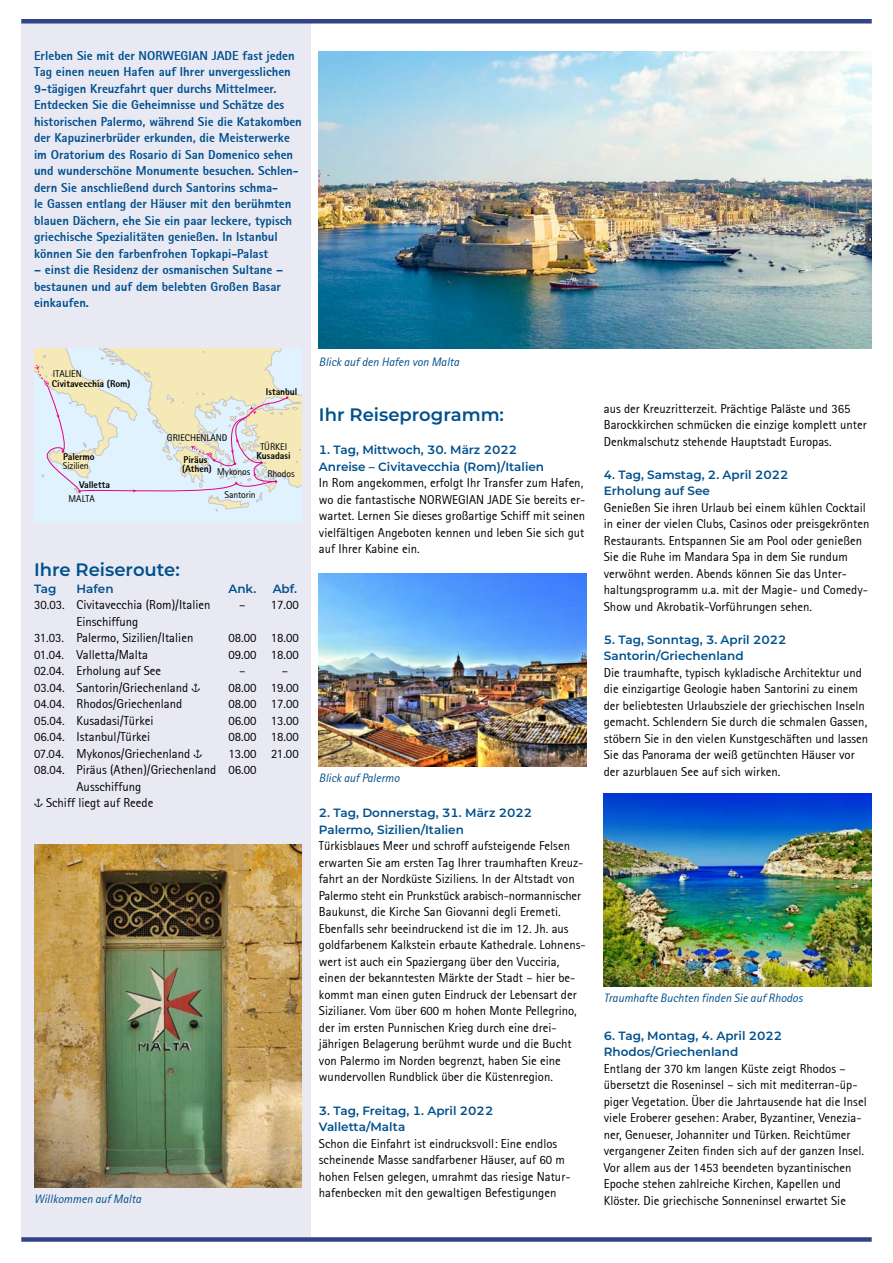
<style>
.page{position:relative;width:893px;height:1263px;background:#fff}
.page>*{position:absolute;margin:0;border:0;box-sizing:border-box;transform-origin:0 0}
.t1{font:600 18px "Montserrat";color:#00508c}
.t2{font:12.75px/16.5px "Rotis Sans Serif";color:#000}
.t3{font:800 12.75px/16.5px "Rotis Sans Serif";color:#00508c}
.t4{font:600 12px/16.5px "Montserrat";color:#00508c}
.t5{font:italic 12px "Rotis Sans Serif";color:#00508c}
.t6{font:800 9.6px/9.8px "Rotis Sans Serif";letter-spacing:-.005em;color:#000}
.t7{font:9.6px "Rotis Sans Serif";color:#000}
.s1{font-weight:400}
.s2{font-family:"Carta"}
</style>
<div class="page">
<div style="left:21px;top:24px;width:289px;height:1213px;background:#e9e9f4"></div>
<div style="left:21px;top:19px;width:851px;height:5px;background:#324386"></div>
<div style="left:21px;top:1237px;width:851px;height:5px;background:#324386"></div>
<img style="left:319px;top:51px;width:553px;height:298px">
<svg style="left:34px;top:349px;width:268px;height:163px"></svg>
<img style="left:319px;top:574px;width:268px;height:192px">
<img style="left:604px;top:793px;width:268px;height:193px">
<img style="left:34px;top:844px;width:268px;height:343px">
<p class="t3" style="left:34px;top:47px;width:269px">Erleben Sie mit der NORWEGIAN JADE fast jeden Tag einen neuen Hafen auf Ihrer unvergesslichen 9-tägigen Kreuzfahrt quer durchs Mittelmeer.<br>Entdecken Sie die Geheimnisse und Schätze des historischen Palermo, während Sie die Katakomben der Kapuzinerbrüder erkunden, die Meisterwerke im Oratorium des Rosario di San Domenico sehen und wunderschöne Monumente besuchen. Schlen&shy;dern Sie anschließend durch Santorins schma-<br>le Gassen entlang der Häuser mit den berühmten blauen Dächern, ehe Sie ein paar leckere, typisch griechische Spezialitäten genießen. In Istanbul können Sie den farbenfrohen Topkapi-Palast</p>
<p class="t3" style="left:34px;top:262px;width:251px">– einst die Residenz der osmanischen Sultane – bestaunen und auf dem belebten Großen Basar einkaufen.</p>
<p class="t7" style="left:53px;top:368px;width:30px">ITALIEN</p>
<p class="t6" style="left:52px;top:379px;width:80px">Civitavecchia (Rom)</p>
<p class="t6" style="left:63px;top:451px;width:33px">Palermo</p>
<p class="t7" style="left:63px;top:460px;width:27px">Sizilien</p>
<p class="t6" style="left:79px;top:480px;width:33px">Valletta</p>
<p class="t7" style="left:69px;top:493px;width:28px">MALTA</p>
<p class="t7" style="left:167px;top:432px;width:62px">GRIECHENLAND</p>
<p class="t6" style="left:266px;top:387px;width:33px">Istanbul</p>
<p class="t7" style="left:260px;top:441px;width:28px">TÜRKEI</p>
<p class="t6" style="left:257px;top:451px;width:36px">Kusadasi</p>
<p class="t6" style="left:182px;top:454px;width:70px">Piräus<br>(Athen) <span class="s1">Mykonos</span></p>
<p class="t7" style="left:267px;top:468px;width:29px">Rhodos</p>
<p class="t7" style="left:224px;top:489px;width:33px">Santorin</p>
<h1 class="t1" style="left:34px;top:557px;width:147px">Ihre Reiseroute:</h1>
<p class="t4" style="left:34px;top:579px;width:24px">Tag</p>
<p class="t4" style="left:77px;top:579px;width:39px">Hafen</p>
<p class="t4" style="left:228px;top:579px;width:29px">Ank.</p>
<p class="t4" style="left:273px;top:579px;width:26px">Abf.</p>
<p class="t2" style="left:34px;top:596px;width:178px">30.03. Civitavecchia (Rom)/Italien</p>
<p class="t2" style="left:239px;top:596px;width:61px">– 17.00</p>
<p class="t2" style="left:34px;top:613px;width:161px;text-indent:43px">Einschiffung<br>31.03. Palermo, Sizilien/Italien</p>
<p class="t2" style="left:228px;top:629px;width:72px">08.00 18.00</p>
<p class="t2" style="left:34px;top:646px;width:116px">01.04. Valletta/Malta</p>
<p class="t2" style="left:228px;top:646px;width:72px">09.00 18.00</p>
<p class="t2" style="left:34px;top:662px;width:129px">02.04. Erholung auf See</p>
<p class="t2" style="left:239px;top:662px;width:8px">–</p>
<p class="t2" style="left:282px;top:662px;width:8px">–</p>
<p class="t2" style="left:34px;top:679px;width:168px">03.04. Santorin/Griechenland <span class="s2">h</span></p>
<p class="t2" style="left:228px;top:679px;width:72px">08.00 19.00</p>
<p class="t2" style="left:34px;top:695px;width:150px">04.04. Rhodos/Griechenland</p>
<p class="t2" style="left:228px;top:695px;width:72px">08.00 17.00</p>
<p class="t2" style="left:34px;top:712px;width:121px">05.04. Kusadasi/Türkei</p>
<p class="t2" style="left:228px;top:712px;width:72px">06.00 13.00</p>
<p class="t2" style="left:34px;top:728px;width:118px">06.04. Istanbul/Türkei</p>
<p class="t2" style="left:228px;top:728px;width:72px">08.00 18.00</p>
<p class="t2" style="left:34px;top:745px;width:170px">07.04. Mykonos/Griechenland <span class="s2">h</span></p>
<p class="t2" style="left:228px;top:745px;width:72px">13.00 21.00</p>
<p class="t2" style="left:34px;top:761px;width:224px">08.04. Piräus (Athen)/Griechenland 06.00</p>
<p class="t2" style="left:77px;top:778px;width:66px">Ausschiffung</p>
<p class="t2" style="left:34px;top:794px;width:121px"><span class="s2">h</span> Schiff liegt auf Reede</p>
<p class="t5" style="left:34px;top:1192px;width:109px">Willkommen auf Malta</p>
<p class="t5" style="left:319px;top:354px;width:142px">Blick auf den Hafen von Malta</p>
<h1 class="t1" style="left:319px;top:402px;width:187px">Ihr Reiseprogramm:</h1>
<p class="t4" style="left:319px;top:441px;width:227px">1. Tag, Mittwoch, 30. März 2022<br>Anreise – Civitavecchia (Rom)/Italien</p>
<p class="t2" style="left:319px;top:475px;width:268px">In Rom angekommen, erfolgt Ihr Transfer zum Hafen, wo die fantastische NORWEGIAN JADE Sie bereits er&shy;wartet. Lernen Sie dieses großartige Schiff mit seinen vielfältigen Angeboten kennen und leben Sie sich gut auf Ihrer Kabine ein.</p>
<p class="t5" style="left:319px;top:771px;width:82px">Blick auf Palermo</p>
<p class="t4" style="left:319px;top:804px;width:215px">2. Tag, Donnerstag, 31. März 2022<br>Palermo, Sizilien/Italien</p>
<p class="t2" style="left:319px;top:838px;width:268px">Türkisblaues Meer und schroff aufsteigende Felsen erwarten Sie am ersten Tag Ihrer traumhaften Kreuz&shy;fahrt an der Nordküste Siziliens. In der Altstadt von Palermo steht ein Prunkstück arabisch-normannischer Baukunst, die Kirche San Giovanni degli Eremeti.<br>Ebenfalls sehr beeindruckend ist die im 12. Jh. aus goldfarbenem Kalkstein erbaute Kathedrale. Lohnens&shy;wert ist auch ein Spaziergang über den Vucciria, einen der bekanntesten Märkte der Stadt – hier be&shy;kommt man einen guten Eindruck der Lebensart der Sizilianer. Vom über 600 m hohen Monte Pellegrino, der im ersten Punnischen Krieg durch eine drei&shy;jährigen Belagerung berühmt wurde und die Bucht von Palermo im Norden begrenzt, haben Sie eine wundervollen Rundblick über die Küstenregion.</p>
<p class="t4" style="left:319px;top:1101px;width:176px">3. Tag, Freitag, 1. April 2022<br>Valletta/Malta</p>
<p class="t2" style="left:319px;top:1135px;width:253px">Schon die Einfahrt ist eindrucksvoll: Eine endlos scheinende Masse sandfarbener Häuser, auf 60 m hohen Felsen gelegen, umrahmt das riesige Natur&shy;hafenbecken mit den gewaltigen Befestigungen</p>
<p class="t2" style="left:604px;top:400px;width:264px">aus der Kreuzritterzeit. Prächtige Paläste und 365<br>Barockkirchen schmücken die einzige komplett unter<br>Denkmalschutz stehende Hauptstadt Europas.</p>
<p class="t4" style="left:604px;top:466px;width:186px">4. Tag, Samstag, 2. April 2022<br>Erholung auf See</p>
<p class="t2" style="left:604px;top:499px;width:267px">Genießen Sie ihren Urlaub bei einem kühlen Cocktail in einer der vielen Clubs, Casinos oder preisgekrönten Restaurants. Entspannen Sie am Pool oder genießen Sie die Ruhe im Mandara Spa in dem Sie rundum verwöhnt werden. Abends können Sie das Unter&shy;haltungsprogramm u.a. mit der Magie- und Comedy-Show und Akrobatik-Vorführungen sehen.</p>
<p class="t4" style="left:604px;top:631px;width:184px">5. Tag, Sonntag, 3. April 2022<br>Santorin/Griechenland</p>
<p class="t2" style="left:604px;top:664px;width:266px">Die traumhafte, typisch kykladische Architektur und die einzigartige Geologie haben Santorini zu einem der beliebtesten Urlaubsziele der griechischen Inseln gemacht. Schlendern Sie durch die schmalen Gassen, stöbern Sie in den vielen Kunstgeschäften und lassen Sie das Panorama der weiß getünchten Häuser vor der azurblauen See auf sich wirken.</p>
<p class="t5" style="left:604px;top:991px;width:200px">Traumhafte Buchten finden Sie auf Rhodos</p>
<p class="t4" style="left:604px;top:1027px;width:180px">6. Tag, Montag, 4. April 2022<br>Rhodos/Griechenland</p>
<p class="t2" style="left:604px;top:1060px;width:264px">Entlang der 370 km langen Küste zeigt Rhodos – übersetzt die Roseninsel – sich mit mediterran-üp&shy;piger Vegetation. Über die Jahrtausende hat die Insel viele Eroberer gesehen: Araber, Byzantiner, Venezia&shy;ner, Genueser, Johanniter und Türken. Reichtümer vergangener Zeiten finden sich auf der ganzen Insel.<br>Vor allem aus der 1453 beendeten byzantinischen Epoche stehen zahlreiche Kirchen, Kapellen und Klöster. Die griechische Sonneninsel erwartet Sie</p>
</div>
